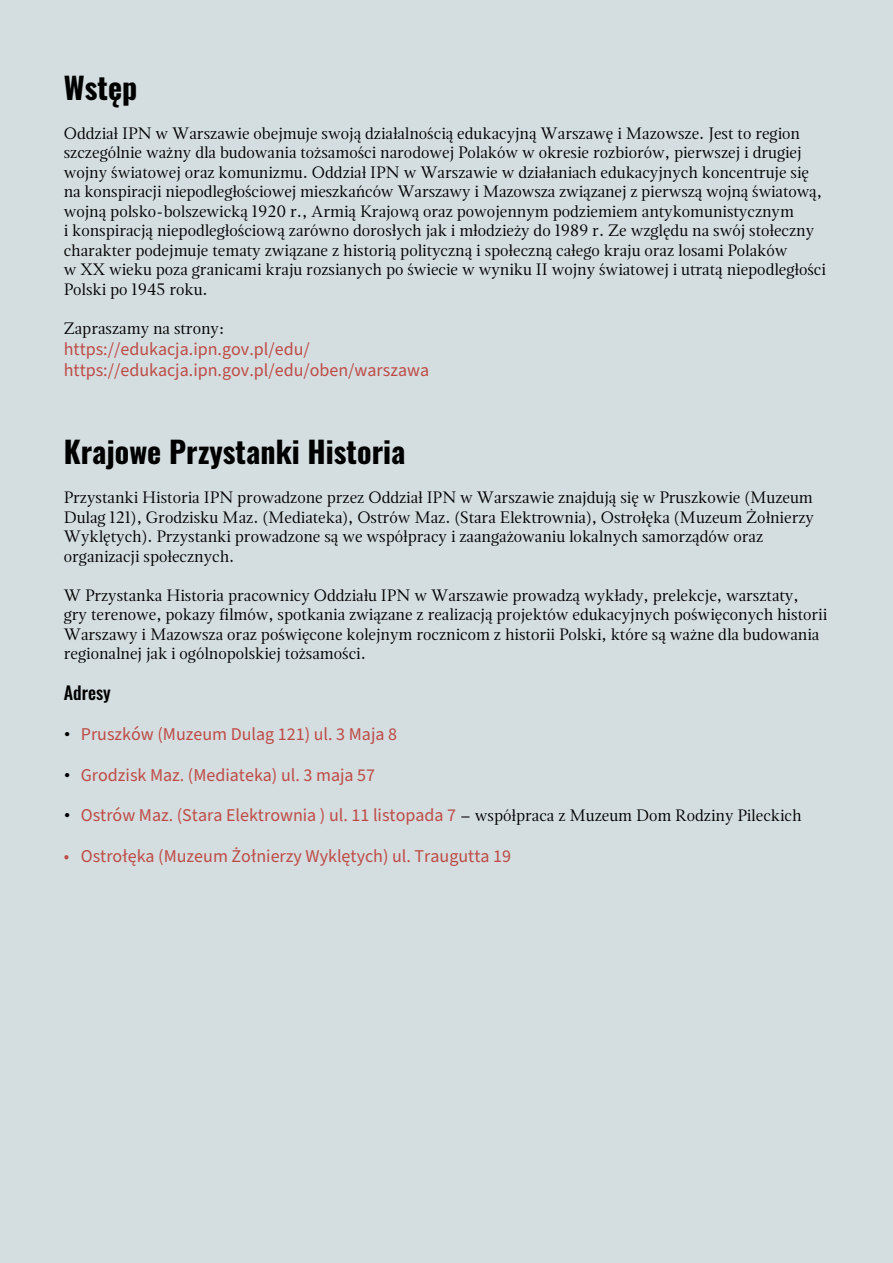
<style>
.page{position:relative;width:893px;height:1263px;background:#d4dde0}
.page>*{position:absolute;margin:0;border:0;box-sizing:border-box;transform-origin:0 0}
.t1{font:700 30px "Oswald";color:#000}
.t2{font:18px/21px "Source Sans Pro";color:#be4c46}
.t3{font:500 18px "Oswald";color:#000}
.t4{font:16.5px/19.5px "Magneta";color:#000}
.s1{font-family:"Magneta";font-size:16.5px;color:#000}
</style>
<div class="page">
<h1 class="t1" style="left:64px;top:72px;width:75px">Wstęp</h1>
<p class="t4" style="left:64px;top:123px;width:764px">Oddział IPN w Warszawie obejmuje swoją działalnością edukacyjną Warszawę i Mazowsze. Jest to region szczególnie ważny dla budowania tożsamości narodowej Polaków w okresie rozbiorów, pierwszej i drugiej wojny światowej oraz komunizmu. Oddział IPN w Warszawie w działaniach edukacyjnych koncentruje się na konspiracji niepodległościowej mieszkańców Warszawy i Mazowsza związanej z pierwszą wojną światową, wojną polsko-bolszewicką 1920 r., Armią Krajową oraz powojennym podziemiem antykomunistycznym<br>i konspiracją niepodległościową zarówno dorosłych jak i młodzieży do 1989 r. Ze względu na swój stołeczny charakter podejmuje tematy związane z historią polityczną i społeczną całego kraju oraz losami Polaków<br>w XX wieku poza granicami kraju rozsianych po świecie w wyniku II wojny światowej i utratą niepodległości Polski po 1945 roku.</p>
<p class="t4" style="left:64px;top:318px;width:162px">Zapraszamy na strony:</p>
<p class="t2" style="left:64px;top:339px;width:367px">https://edukacja.ipn.gov.pl/edu/ https://edukacja.ipn.gov.pl/edu/oben/warszawa</p>
<h1 class="t1" style="left:64px;top:436px;width:343px">Krajowe Przystanki Historia</h1>
<p class="t4" style="left:64px;top:487px;width:752px">Przystanki Historia IPN prowadzone przez Oddział IPN w Warszawie znajdują się w Pruszkowie (Muzeum Dulag 121), Grodzisku Maz. (Mediateka), Ostrów Maz. (Stara Elektrownia), Ostrołęka (Muzeum Żołnierzy Wyklętych). Przystanki prowadzone są we współpracy i zaangażowaniu lokalnych samorządów oraz organizacji społecznych.</p>
<p class="t4" style="left:64px;top:585px;width:765px">W Przystanka Historia pracownicy Oddziału IPN w Warszawie prowadzą wykłady, prelekcje, warsztaty,<br>gry terenowe, pokazy filmów, spotkania związane z realizacją projektów edukacyjnych poświęconych historii Warszawy i Mazowsza oraz poświęcone kolejnym rocznicom z historii Polski, które są ważne dla budowania regionalnej jak i ogólnopolskiej tożsamości.</p>
<p class="t3" style="left:64px;top:683px;width:49px">Adresy</p>
<p class="t2" style="left:64px;top:724px;width:335px"><span class="s1">•</span> Pruszków (Muzeum Dulag 121) ul. 3 Maja 8</p>
<p class="t2" style="left:64px;top:765px;width:313px"><span class="s1">•</span> Grodzisk Maz. (Mediateka) ul. 3 maja 57</p>
<p class="t2" style="left:64px;top:805px;width:739px"><span class="s1">•</span> Ostrów Maz. (Stara Elektrownia ) ul. 11 listopada 7 <span class="s1">– współpraca z Muzeum Dom Rodziny Pileckich</span></p>
<p class="t2" style="left:64px;top:846px;width:449px">• Ostrołęka (Muzeum Żołnierzy Wyklętych) ul. Traugutta 19</p>
</div>
